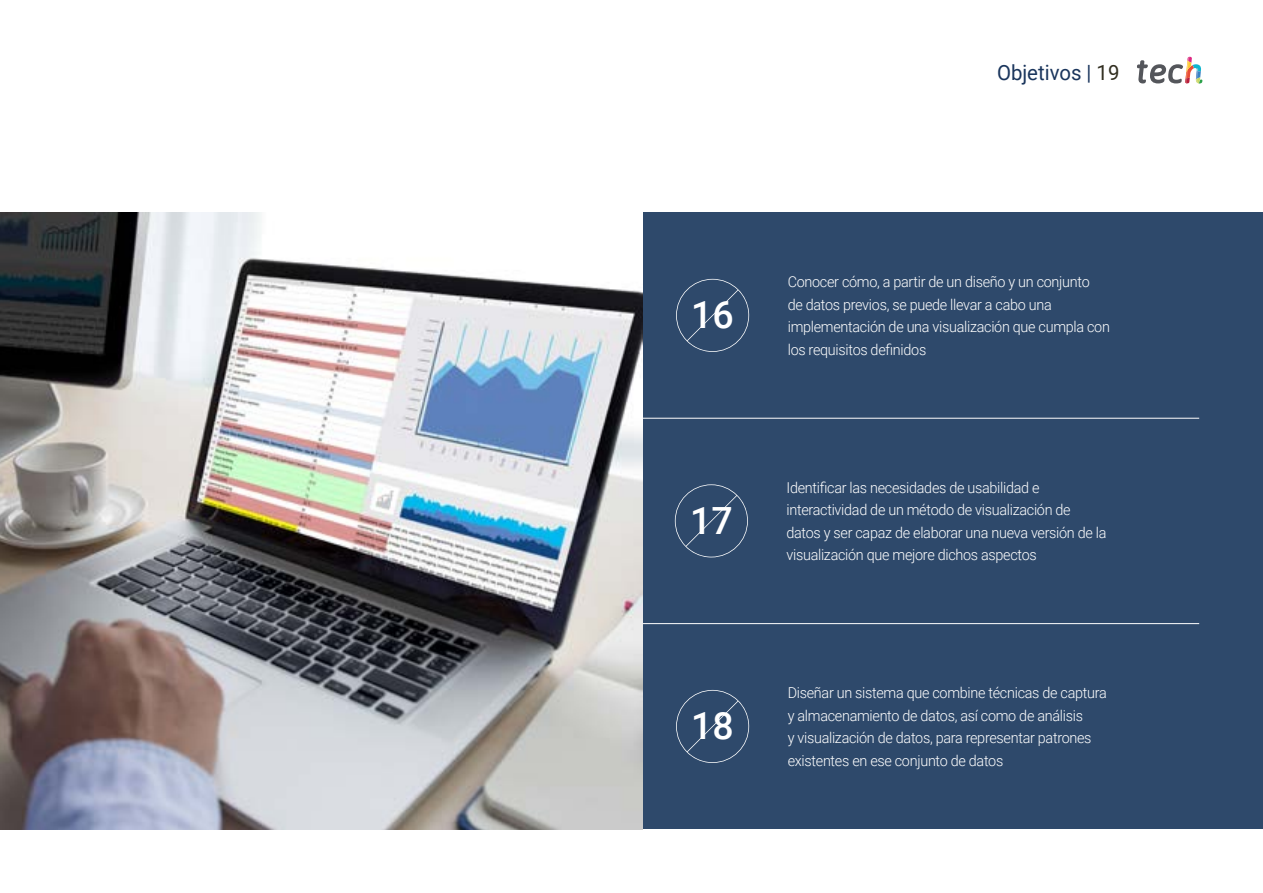
<style>
.page{position:relative;width:1263px;height:893px;background:#fff}
.page>*{position:absolute;margin:0;border:0;box-sizing:border-box;transform-origin:0 0}
.t1{font:500 37.5px "Roboto";color:#fff}
.t2{font:21px "Roboto";color:#1a355c}
.t3{font:300 15px/22.5px "Roboto";letter-spacing:-.02em;color:#fff;scale:.96 1}
.s1{color:#312e20}
</style>
<div class="page">
<div style="left:642px;top:213px;width:621px;height:616px;background:#2e496b"></div>
<svg style="left:676px;top:690px;width:73px;height:73px"></svg>
<hr style="left:0;top:418px;width:1199px;height:1px;background:#fff">
<hr style="left:0;top:623px;width:1199px;height:1px;background:#fff">
<svg style="left:1137px;top:57px;width:65px;height:27px"></svg>
<img style="left:0;top:213px;width:642px;height:616px">
<svg style="left:676px;top:279px;width:73px;height:73px"></svg>
<svg style="left:675px;top:484px;width:73px;height:73px"></svg>
<h2 class="t2" style="left:997px;top:57px;width:124px">Objetivos | <span class="s1">19</span></h2>
<h1 class="t1" style="left:691px;top:288px;width:44px">16</h1>
<h1 class="t1" style="left:690px;top:494px;width:44px">17</h1>
<h1 class="t1" style="left:691px;top:699px;width:44px">18</h1>
<p class="t3" style="left:788px;top:270px;width:337px">Conocer cómo, a partir de un diseño y un conjunto<br>de datos previos, se puede llevar a cabo una implementación de una visualización que cumpla con los requisitos definidos</p>
<p class="t3" style="left:786px;top:476px;width:335px">Identificar las necesidades de usabilidad e interactividad de un método de visualización de datos y ser capaz de elaborar una nueva versión de la visualización que mejore dichos aspectos</p>
<p class="t3" style="left:788px;top:681px;width:334px">Diseñar un sistema que combine técnicas de captura y almacenamiento de datos, así como de análisis<br>y visualización de datos, para representar patrones existentes en ese conjunto de datos</p>
</div>
